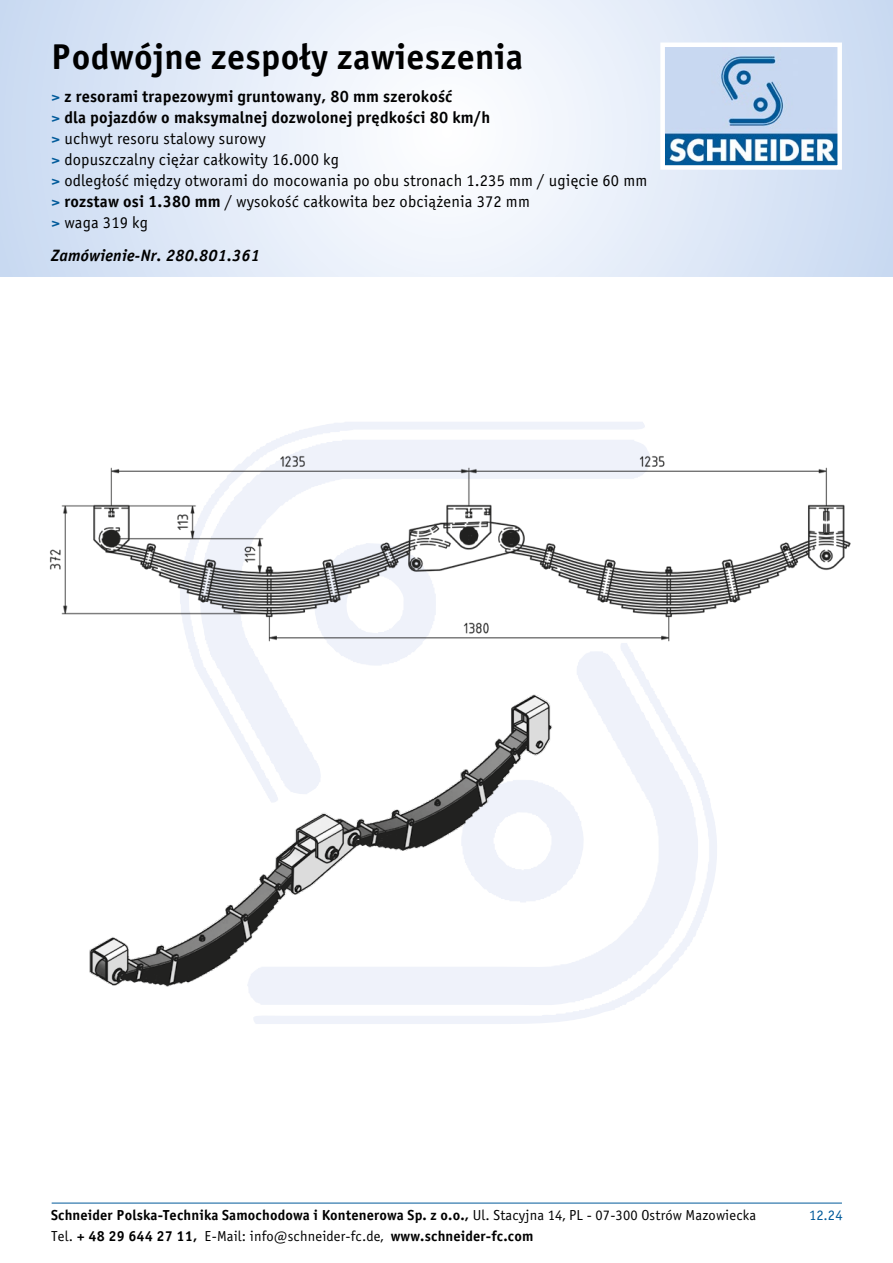
<style>
.page{position:relative;width:893px;height:1263px;background:#fff}
.page>*{position:absolute;margin:0;border:0;box-sizing:border-box;transform-origin:0 0}
.t1{font:36px "Officina Sans Bold ITC";letter-spacing:.01em;color:#000}
.t2{font:16.5px/21px "Officina Sans Book ITC";letter-spacing:.01em;color:#000}
.t3{font:16.5px/21px "Officina Sans Bold ITC";letter-spacing:.01em;color:#000}
.t4{font:italic 16.5px "Officina Sans Bold ITC";letter-spacing:.01em;color:#000}
.t5{font:14.55px "Officina Sans Bold ITC";letter-spacing:.01em;color:#000}
.t6{font:14.55px "Officina Sans Book ITC";color:#005a9a}
.s1{color:#005a9a}
.s2{font-family:"Officina Sans Bold ITC";color:#005a9a}
.s3{font-family:"Officina Sans Bold ITC"}
.s4{font-family:"Officina Sans Book ITC"}
</style>
<div class="page">
<svg style="left:0;top:0;width:893px;height:276px"></svg>
<img style="left:665px;top:48px;width:172px;height:117px">
<div style="left:660px;top:43px;width:182px;height:127px;border:4px solid #fff"></div>
<img style="left:49px;top:448px;width:802px;height:539px">
<hr style="left:52px;top:1203px;width:790px;height:1px;background:#005a9a">
<h1 class="t1" style="left:51px;top:34px;width:474px">Podwójne zespoły zawieszenia</h1>
<p class="t3" style="left:51px;top:85px;width:441px"><span class="s1">&gt;</span> z resorami trapezowymi gruntowany, 80 mm szerokość<br><span class="s1">&gt;</span> dla pojazdów o maksymalnej dozwolonej prędkości 80 km/h</p>
<p class="t2" style="left:51px;top:128px;width:598px"><span class="s2">&gt;</span> uchwyt resoru stalowy surowy<br><span class="s2">&gt;</span> dopuszczalny ciężar całkowity 16.000 kg<br><span class="s2">&gt;</span> odległość między otworami do mocowania po obu stronach 1.235 mm / ugięcie 60 mm <span class="s2">&gt;</span> <span class="s3">rozstaw osi 1.380 mm</span> / wysokość całkowita bez obciążenia 372 mm<br><span class="s2">&gt;</span> waga 319 kg</p>
<p class="t4" style="left:51px;top:245px;width:210px">Zamówienie-Nr. 280.801.361</p>
<p class="t5" style="left:51px;top:1206px;width:707px">Schneider Polska-Technika Samochodowa i Kontenerowa Sp. z o.o., <span class="s4">Ul. Stacyjna 14, PL - 07-300 Ostrów Mazowiecka</span></p>
<p class="t6" style="left:809px;top:1206px;width:35px">12.24</p>
<p class="t5" style="left:51px;top:1227px;width:484px"><span class="s4">Tel.</span> + 48 29 644 27 11, <span class="s4">E-Mail: info@schneider-fc.de,</span> www.schneider-fc.com</p>
</div>
